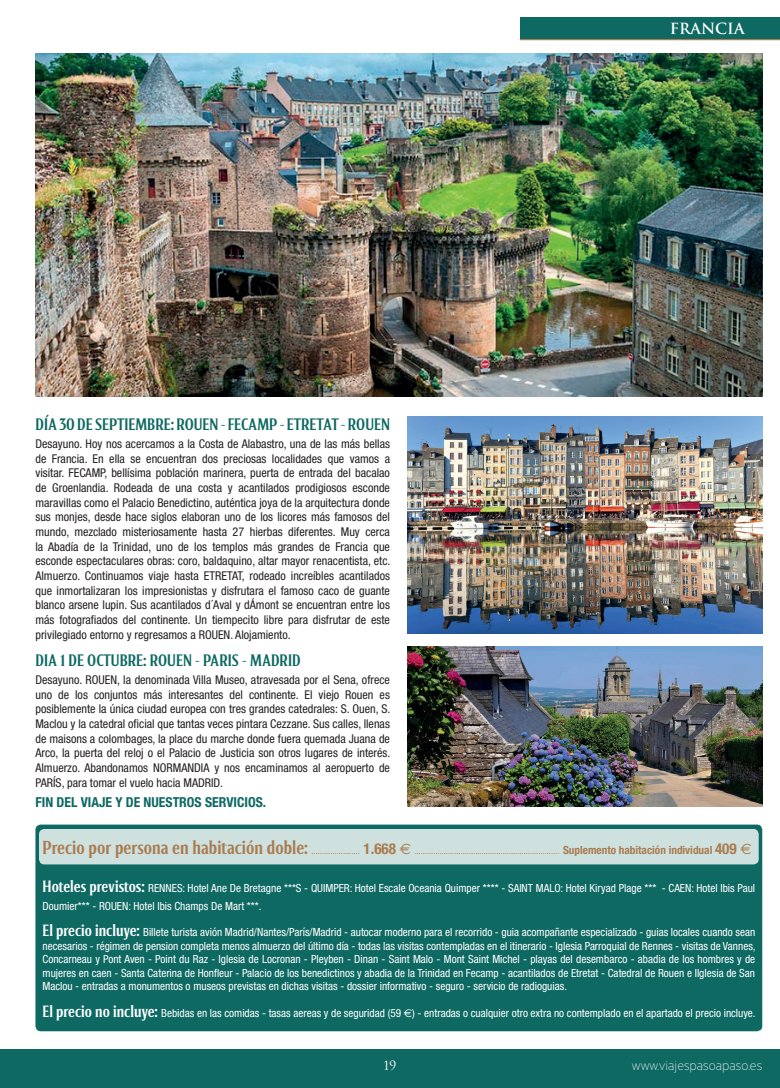
<style>
.page{position:relative;width:780px;height:1088px;background:#fff}
.page>*{position:absolute;margin:0;border:0;box-sizing:border-box;transform-origin:0 0}
.t1{font:16.62px "Schweppes";color:#0e6963}
.t2{font:100 15px "Metric";color:#fff}
.t3{font:700 15px "Trajan";color:#fff}
.t4{font:700 condensed 13.75px "Helvetica Neue";color:#0e6963}
.t5{font:12.5px "Trajan";color:#fff}
.t6{font:condensed 12.12px/14.6px "Helvetica Neue";color:#231f20;text-align:justify}
.t7{font:condensed 11.25px/13.5px "Helvetica Neue";color:#fff}
.t8{font:condensed 8.75px "Helvetica Neue";color:#a97b50}
.s1{font-family:"Schweppes";font-stretch:normal;font-size:18.75px}
.s2{font-weight:700;font-size:15px}
.s3{font-family:"Euro Sans";font-stretch:normal;font-size:15px}
.s4{font-weight:700;font-size:11.25px}
.s5{font-family:"Schweppes";font-stretch:normal;font-size:16.25px}
.s6{font-family:"Euro Sans";font-stretch:normal}
</style>
<div class="page">
<div style="left:0;top:1049px;width:780px;height:39px;background:#0e6963"></div>
<img style="left:35px;top:53px;width:727px;height:344px">
<img style="left:407px;top:417px;width:355px;height:216px">
<div style="left:35px;top:824px;width:727px;height:207px;background:#0e6963;border-radius:5px"></div>
<div style="left:39px;top:829px;width:719px;height:35px;background:#cee1df;border-radius:5px"></div>
<div style="left:519px;top:18px;width:261px;height:21px;background:#0e6963"></div>
<hr style="left:519px;top:39px;width:261px;height:1px;background:#a97b50">
<img style="left:407px;top:647px;width:355px;height:160px">
<p class="t1" style="left:35px;top:412px;width:356px">DÍA 30 DE SEPTIEMBRE: ROUEN - FECAMP - ETRETAT - ROUEN</p>
<p class="t6" style="left:35px;top:436px;width:356px">Desayuno. Hoy nos acercamos a la Costa de Alabastro, una de las más bellas de Francia. En ella se encuentran dos preciosas localidades que vamos a visitar. FECAMP, bellísima población marinera, puerta de entrada del bacalao de Groenlandia. Rodeada de una costa y acantilados prodigiosos esconde maravillas como el Palacio Benedictino, auténtica joya de la arquitectura donde sus monjes, desde hace siglos elaboran uno de los licores más famosos del mundo, mezclado misteriosamente hasta 27 hierbas diferentes. Muy cerca la Abadía de la Trinidad, uno de los templos más grandes de Francia que esconde espectaculares obras: coro, baldaquino, altar mayor renacentista, etc.<br>Almuerzo. Continuamos viaje hasta ETRETAT, rodeado increíbles acantilados que inmortalizaran los impresionistas y disfrutara el famoso caco de guante blanco arsene lupin. Sus acantilados d´Aval y dÁmont se encuentran entre los más fotografiados del continente. Un tiempecito libre para disfrutar de este privilegiado entorno y regresamos a ROUEN. Alojamiento.</p>
<p class="t1" style="left:35px;top:648px;width:267px">DIA 1 DE OCTUBRE: ROUEN - PARIS - MADRID</p>
<p class="t6" style="left:35px;top:672px;width:356px">Desayuno. ROUEN, la denominada Villa Museo, atravesada por el Sena, ofrece uno de los conjuntos más interesantes del continente. El viejo Rouen es posiblemente la única ciudad europea con tres grandes catedrales: S. Ouen, S.<br>Maclou y la catedral oficial que tantas veces pintara Cezzane. Sus calles, llenas de maisons a colombages, la place du marche donde fuera quemada Juana de Arco, la puerta del reloj o el Palacio de Justicia son otros lugares de interés.<br>Almuerzo. Abandonamos NORMANDIA y nos encaminamos al aeropuerto de PARÍS, para tomar el vuelo hacia MADRID.</p>
<p class="t4" style="left:35px;top:794px;width:232px">FIN DEL VIAJE Y DE NUESTROS SERVICIOS.</p>
<p class="t3" style="left:669px;top:19px;width:76px">FRANCIA</p>
<p class="t8" style="left:43px;top:846px;width:710px"><span class="s1">Precio por persona en habitación doble:</span> ....................... <span class="s2">1.668</span> <span class="s3">€</span> ..................................................................... <span class="s4">Suplemento habitación individual</span> <span class="s2">409</span> <span class="s3">€</span></p>
<p class="t7" style="left:43px;top:878px;width:714px;line-height:18px"><span class="s5">Hoteles previstos:</span> RENNES: Hotel Ane De Bretagne ***S - QUIMPER: Hotel Escale Oceania Quimper **** - SAINT MALO: Hotel Kiryad Plage *** - CAEN: Hotel Ibis Paul<br>Doumier*** - ROUEN: Hotel Ibis Champs De Mart ***.</p>
<p class="t7" style="left:43px;top:925px;width:714px;text-align:justify"><span class="s5">El precio incluye:</span> Billete turista avión Madrid/Nantes/París/Madrid - autocar moderno para el recorrido - guia acompañante especializado - guias locales cuando sean necesarios - régimen de pension completa menos almuerzo del último día - todas las visitas contempladas en el itinerario - Iglesia Parroquial de Rennes - visitas de Vannes, Concarneau y Pont Aven - Point du Raz - Iglesia de Locronan - Pleyben - Dinan - Saint Malo - Mont Saint Michel - playas del desembarco - abadia de los hombres y de mujeres en caen - Santa Caterina de Honfleur - Palacio de los benedictinos y abadia de la Trinidad en Fecamp - acantilados de Etretat - Catedral de Rouen e IIglesia de San Maclou - entradas a monumentos o museos previstas en dichas visitas - dossier informativo - seguro - servicio de radioguias.</p>
<p class="t7" style="left:43px;top:1006px;width:714px"><span class="s5">El precio no incluye:</span> Bebidas en las comidas - tasas aereas y de seguridad (59 <span class="s6">€</span>) - entradas o cualquier otro extra no contemplado en el apartado el precio incluye.</p>
<p class="t5" style="left:383px;top:1058px;width:15px">19</p>
<p class="t2" style="left:632px;top:1057px;width:132px">www.viajespasoapaso.es</p>
</div>
